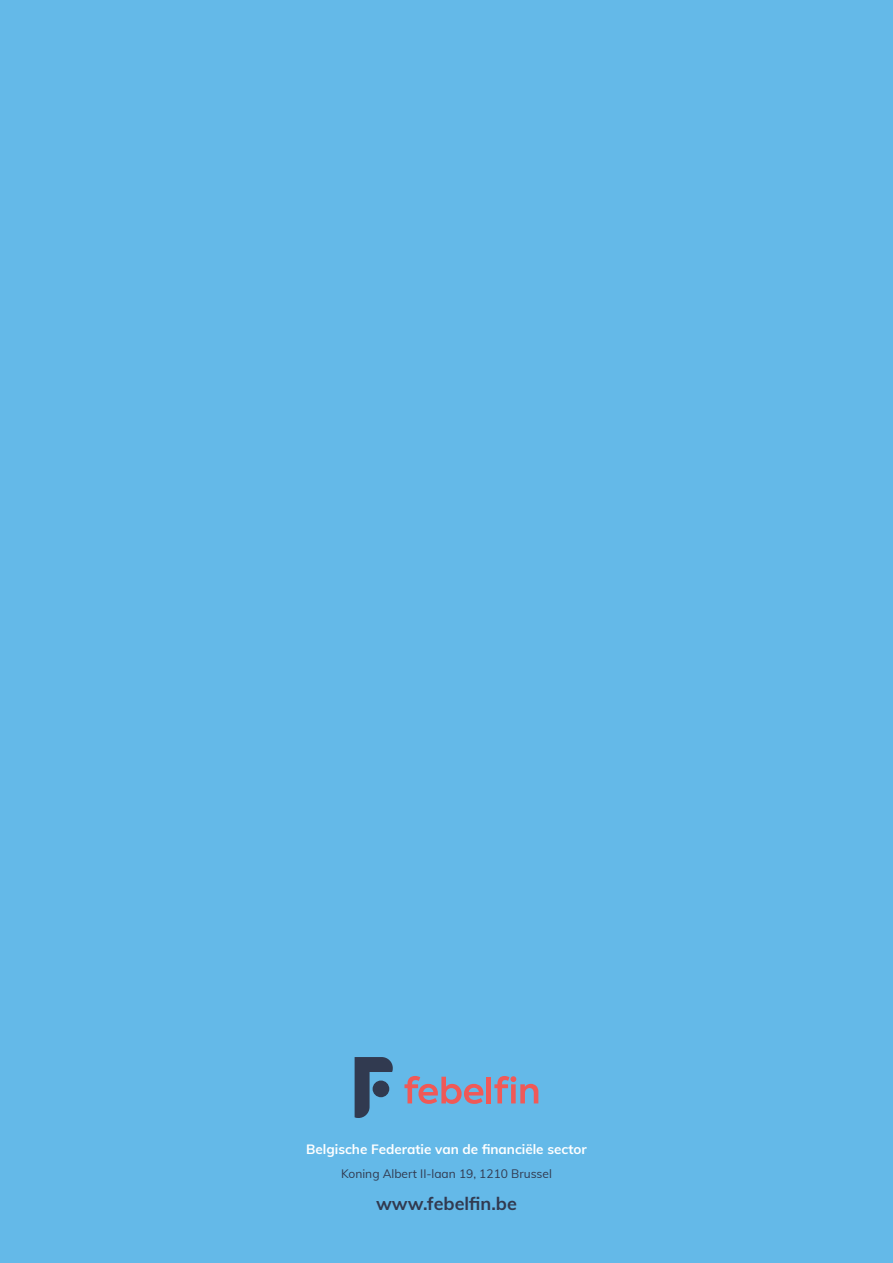
<style>
.page{position:relative;width:893px;height:1263px;background:#64b9e8}
.page>*{position:absolute;margin:0;border:0;box-sizing:border-box;transform-origin:0 0}
.Body{font:700 18px "Muli";color:#313a50}
.Body-2{font:700 13.5px "Muli";color:#fff}
.Body-3{font:12px "Muli";color:#313a50}
</style>
<div class="page">
<svg style="left:355px;top:1057px;width:38px;height:61px"></svg>
<div style="left:373px;top:1080px;width:16px;height:17px;background:#313a50;border-radius:50%"></div>
<svg style="left:404px;top:1076px;width:79px;height:28px"></svg>
<div style="left:486px;top:1077px;width:5px;height:26px;background:#f05957"></div>
<svg style="left:494px;top:1076px;width:44px;height:27px"></svg>
<p class="Body-2" style="left:306px;top:1139px;width:282px">Belgische Federatie van de financiële sector</p>
<p class="Body-3" style="left:341px;top:1165px;width:212px">Koning Albert II-laan 19, 1210 Brussel</p>
<p class="Body" style="left:376px;top:1190px;width:142px">www.febelfin.be</p>
</div>
